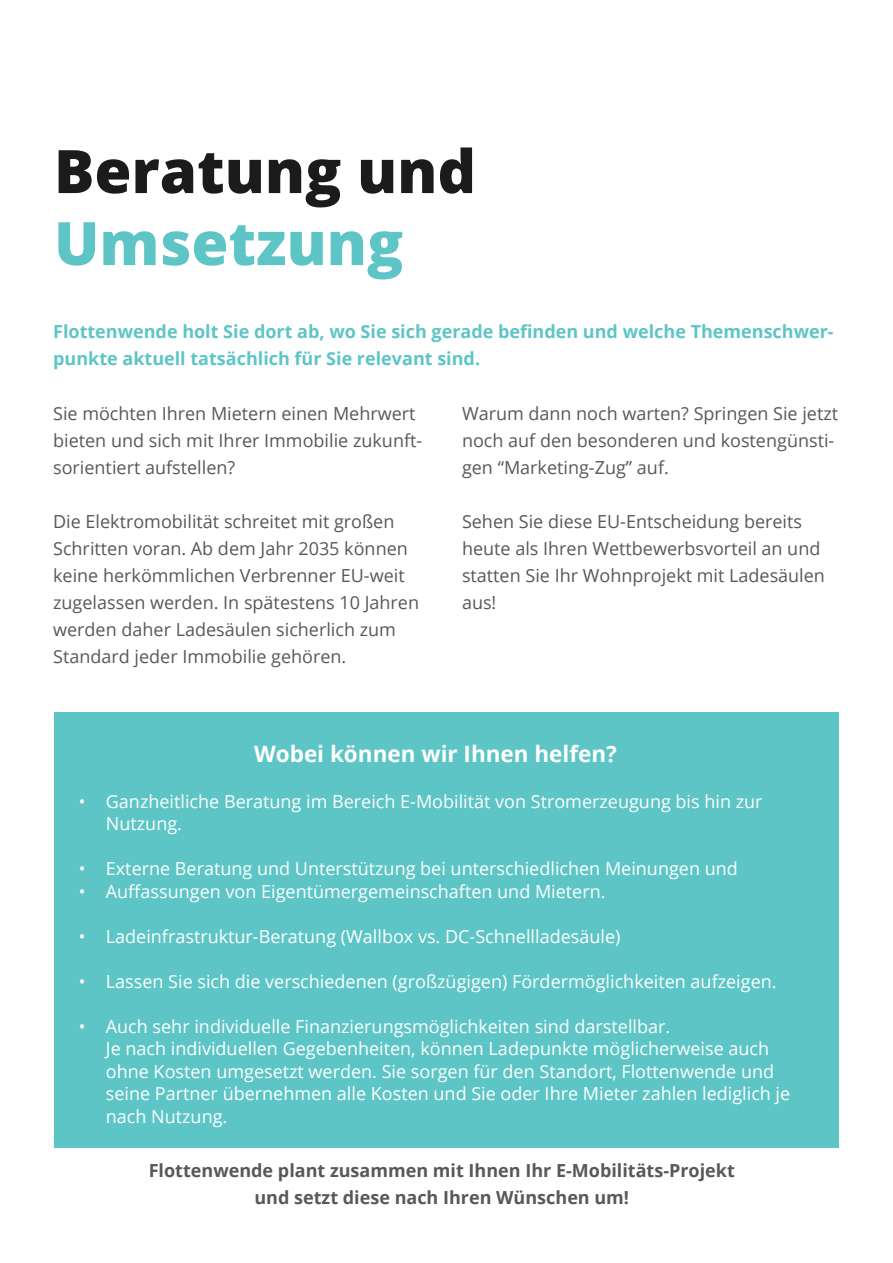
<style>
.page{position:relative;width:893px;height:1263px;background:#fff}
.page>*{position:absolute;margin:0;border:0;box-sizing:border-box;transform-origin:0 0}
.t1{font:800 60px "Open Sans";color:#1a1b1b}
.t2{font:800 60px "Open Sans";color:#5dc5c6}
.t3{font:700 22.5px "Open Sans";color:#fff}
.t4{font:18px/22.5px "Open Sans";color:#fff}
.t5{font:18px/27px "Open Sans";color:#57585a}
.t6{font:700 18px/27px "Open Sans";color:#5dc5c6}
.t7{font:700 18px/27px "Open Sans";color:#57585a;text-align:center}
</style>
<div class="page">
<div style="left:54px;top:712px;width:785px;height:436px;background:#5dc5c6"></div>
<h1 class="t1" style="left:54px;top:126px;width:423px">Beratung und</h1>
<h1 class="t2" style="left:54px;top:198px;width:351px">Umsetzung</h1>
<p class="t6" style="left:53px;top:317px;width:782px">Flottenwende holt Sie dort ab, wo Sie sich gerade befinden und welche Themenschwer&shy;punkte aktuell tatsächlich für Sie relevant sind.</p>
<p class="t5" style="left:53px;top:400px;width:371px">Sie möchten Ihren Mietern einen Mehrwert bieten und sich mit Ihrer Immobilie zukunft&shy;sorientiert aufstellen?</p>
<p class="t5" style="left:53px;top:508px;width:367px">Die Elektromobilität schreitet mit großen Schritten voran. Ab dem Jahr 2035 können keine herkömmlichen Verbrenner EU-weit zugelassen werden. In spätestens 10 Jahren werden daher Ladesäulen sicherlich zum Standard jeder Immobilie gehören.</p>
<p class="t5" style="left:462px;top:400px;width:378px">Warum dann noch warten? Springen Sie jetzt noch auf den besonderen und kostengünsti&shy;gen “Marketing-Zug” auf.</p>
<p class="t5" style="left:462px;top:508px;width:364px">Sehen Sie diese EU-Entscheidung bereits heute als Ihren Wettbewerbsvorteil an und statten Sie Ihr Wohnprojekt mit Ladesäulen aus!</p>
<p class="t3" style="left:254px;top:738px;width:364px">Wobei können wir Ihnen helfen?</p>
<p class="t4" style="left:106px;top:789px;width:658px;text-indent:-27px">• Ganzheitliche Beratung im Bereich E-Mobilität von Stromerzeugung bis hin zur<br>Nutzung.</p>
<p class="t4" style="left:79px;top:857px;width:660px">• Externe Beratung und Unterstützung bei unterschiedlichen Meinungen und</p>
<p class="t4" style="left:79px;top:879px;width:528px">• Auffassungen von Eigentümergemeinschaften und Mietern.</p>
<p class="t4" style="left:79px;top:924px;width:543px">• Ladeinfrastruktur-Beratung (Wallbox vs. DC-Schnellladesäule)</p>
<p class="t4" style="left:79px;top:969px;width:699px">• Lassen Sie sich die verschiedenen (großzügigen) Fördermöglichkeiten aufzeigen.</p>
<p class="t4" style="left:106px;top:1014px;width:686px;text-indent:-27px">• Auch sehr individuelle Finanzierungsmöglichkeiten sind darstellbar.<br>Je nach individuellen Gegebenheiten, können Ladepunkte möglicherweise auch ohne Kosten umgesetzt werden. Sie sorgen für den Standort, Flottenwende und seine Partner übernehmen alle Kosten und Sie oder Ihre Mieter zahlen lediglich je nach Nutzung.</p>
<p class="t7" style="left:149px;top:1156px;width:588px">Flottenwende plant zusammen mit Ihnen Ihr E-Mobilitäts-Projekt und setzt diese nach Ihren Wünschen um!</p>
</div>
